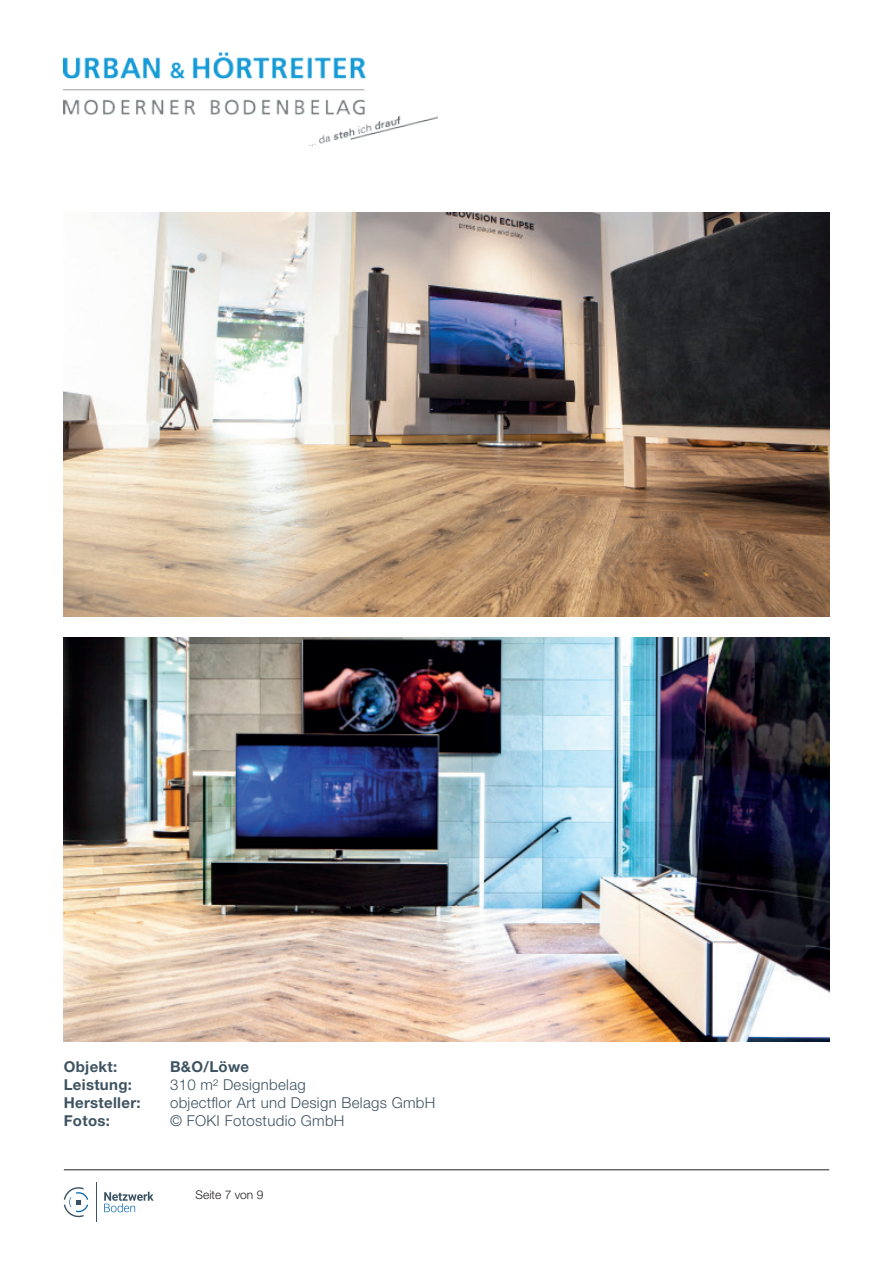
<style>
.page{position:relative;width:893px;height:1263px;background:#fff}
.page>*{position:absolute;margin:0;border:0;box-sizing:border-box;transform-origin:0 0}
.t1{font:300 15px "Helvetica Neue LT Pro";letter-spacing:.02em;color:#3e5361}
.t2{font:700 15px "Helvetica Neue LT Pro";letter-spacing:.02em;color:#3e5361}
.t3{font:300 12px "Helvetica Neue LT Pro";color:#231f20}
</style>
<div class="page">
<svg style="left:104px;top:1192px;width:50px;height:20px"></svg>
<hr style="left:96px;top:1182px;width:1px;height:40px;background:#3a5262">
<svg style="left:64px;top:1187px;width:24px;height:30px"></svg>
<hr style="left:64px;top:1169px;width:765px;height:1px;background:#231f20">
<img style="left:64px;top:52px;width:374px;height:93px">
<img style="left:64px;top:213px;width:765px;height:404px">
<img style="left:64px;top:638px;width:765px;height:404px">
<p class="t2" style="left:64px;top:1057px;width:55px">Objekt:</p>
<p class="t2" style="left:170px;top:1057px;width:81px">B&amp;O/Löwe</p>
<p class="t2" style="left:64px;top:1075px;width:70px">Leistung:</p>
<p class="t1" style="left:170px;top:1075px;width:137px">310 m² Designbelag</p>
<p class="t2" style="left:64px;top:1093px;width:78px">Hersteller:</p>
<p class="t1" style="left:170px;top:1093px;width:267px">objectflor Art und Design Belags GmbH</p>
<p class="t2" style="left:64px;top:1111px;width:48px">Fotos:</p>
<p class="t1" style="left:170px;top:1111px;width:176px">© FOKI Fotostudio GmbH</p>
<p class="t3" style="left:196px;top:1188px;width:69px">Seite 7 von 9</p>
</div>
